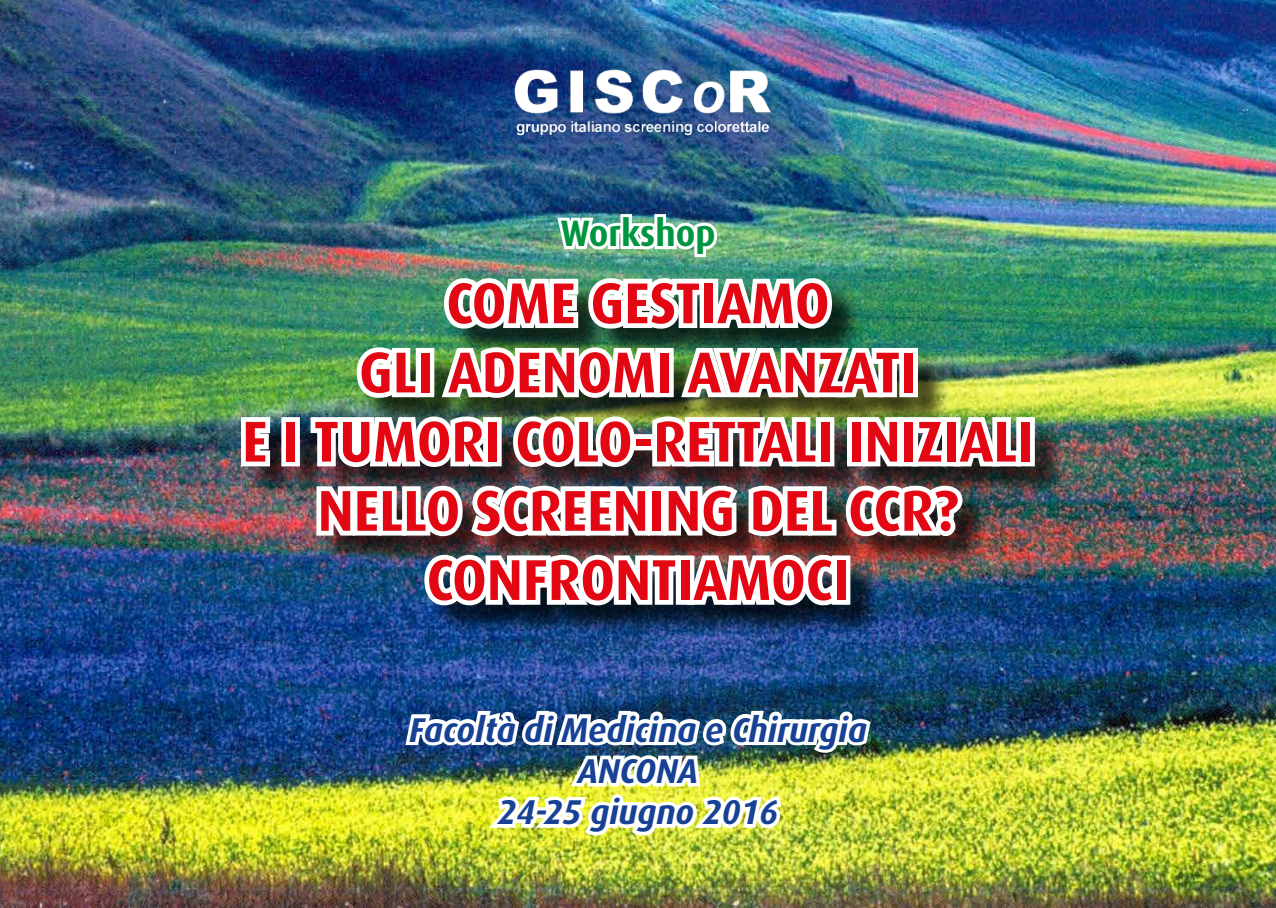
<style>
.page{position:relative;width:1276px;height:908px;background:#fff}
.page>*{position:absolute;margin:0;border:0;box-sizing:border-box;transform-origin:0 0}
.t1{font:700 57.6px/69.1px "Dax";color:#e30613;text-align:center;scale:.96 1}
.t2{font:700 36.8px "Dax";color:#009641;scale:.96 1}
.t3{font:italic 700 34.4px/41.3px "Dax";color:#164194;text-align:center;scale:.96 1}
</style>
<div class="page">
<img style="left:0;top:0;width:1276px;height:907px">
<div style="left:245px;top:282px;width:822px;height:355px;background:#000;opacity:.75"></div>
<svg style="left:236px;top:412px;width:39px;height:59px"></svg>
<div style="left:281px;top:417px;width:19px;height:49px;border:10px solid #fff"></div>
<div style="left:1016px;top:417px;width:19px;height:49px;border:10px solid #fff"></div>
<img style="left:306px;top:273px;width:719px;height:565px">
<img style="left:553px;top:211px;width:167px;height:49px">
<img style="left:503px;top:62px;width:278px;height:74px">
<p class="t2" style="left:560px;top:212px;width:163px">Workshop</p>
<p class="t1" style="left:242px;top:269px;width:826px">COME GESTIAMO<br>GLI ADENOMI AVANZATI<br>E I TUMORI COLO-RETTALI INIZIALI<br>NELLO SCREENING DEL CCR?<br>CONFRONTIAMOCI</p>
<p class="t3" style="left:409px;top:708px;width:478px">Facoltà di Medicina e Chirurgia<br>ANCONA<br>24-25 giugno 2016</p>
</div>
